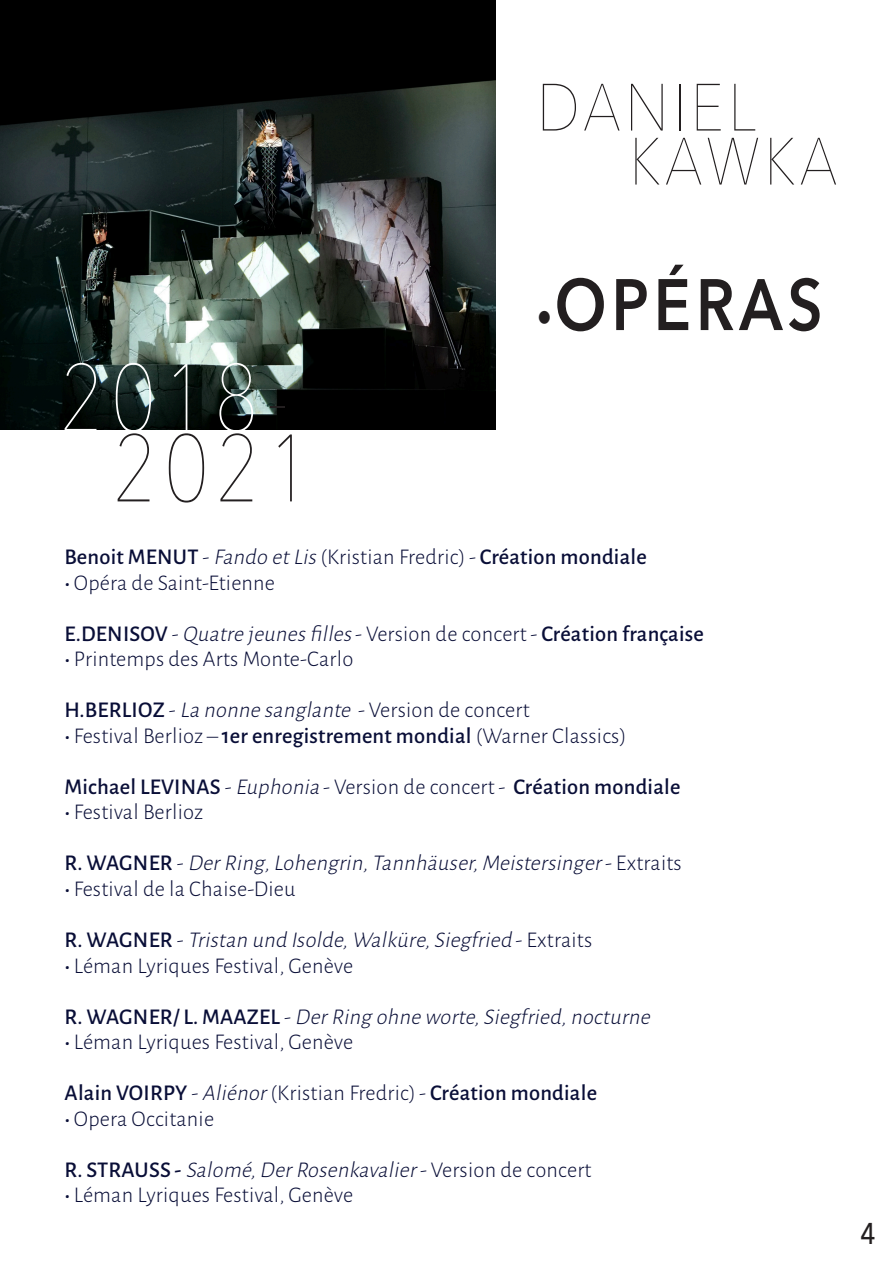
<style>
.page{position:relative;width:893px;height:1263px;background:#fff}
.page>*{position:absolute;margin:0;border:0;box-sizing:border-box;transform-origin:0 0}
.t1{font:200 94.5px/70.5px "Avenir Next";letter-spacing:.08em;color:#231f20;text-align:center;scale:.85 1}
.t2{font:600 72px "Avenir Next";letter-spacing:.08em;color:#231f20;scale:.85 1}
.t3{font:200 66px/54px "Avenir Next";letter-spacing:.08em;color:#231f20;scale:.85 1}
.t4{font:500 30px "Avenir Next";color:#231f20;scale:.85 1}
.t5{font:300 22.5px "Alegreya Sans";letter-spacing:.01em;color:#090e37}
.t6{font:500 22.5px "Alegreya Sans";letter-spacing:.01em;color:#090e37}
.t7{font:italic 300 22.5px "Alegreya Sans";color:#090e37}
.s1{color:#fff}
.s2{font-size:36px}
.s3{font-weight:300}
.s4{font-weight:300;font-style:italic}
.s5{font-weight:500}
.s6{font-style:italic}
.s7{font-weight:500;font-style:normal}
.s8{font-style:normal}
</style>
<div class="page">
<img style="left:0;top:0;width:495px;height:429px">
<h3 class="t3" style="left:629px;top:83px;width:246px;text-indent:-93px">DANIEL<br>KAWKA</h3>
<h1 class="t1" style="left:60px;top:366px;width:298px"><span class="s1">2018</span>-<br>2021</h1>
<h2 class="t2" style="left:537px;top:258px;width:338px"><span class="s2">•</span>OPÉRAS</h2>
<p class="t6" style="left:64px;top:541px;width:584px">Benoit MENUT <span class="s3">-</span> <span class="s4">Fando etLis</span><span class="s3">(Kristian Fredric) -</span> Création mondiale</p>
<p class="t5" style="left:64px;top:568px;width:212px"><span class="s5">•</span> Opéra de Saint-Etienne</p>
<p class="t6" style="left:64px;top:618px;width:641px">E.DENISOV <span class="s3">-</span> <span class="s4">Quatre jeunesfilles</span><span class="s3">- Version de concert -</span> Création française</p>
<p class="t5" style="left:64px;top:645px;width:291px"><span class="s5">•</span> Printemps des Arts Monte-Carlo</p>
<p class="t5" style="left:64px;top:696px;width:467px"><span class="s5">H.BERLIOZ</span> - <span class="s6">La nonne sanglante</span> - Version de concert</p>
<p class="t5" style="left:64px;top:721px;width:563px"><span class="s5">•</span> Festival Berlioz – <span class="s5">1er enregistrement mondial</span> (Warner Classics)</p>
<p class="t6" style="left:64px;top:771px;width:617px">Michael LEVINAS <span class="s3">-</span> <span class="s4">Euphonia</span> <span class="s3">- Version de concert -</span> Création mondiale</p>
<p class="t5" style="left:64px;top:798px;width:140px"><span class="s5">•</span> Festival Berlioz</p>
<p class="t7" style="left:64px;top:849px;width:619px"><span class="s7">R . WAG N E R</span> <span class="s8">-</span> DerRing,Lohengrin,Tannhäuser,Meistersinger<span class="s8">- Ext ra i ts</span></p>
<p class="t5" style="left:64px;top:874px;width:233px"><span class="s5">•</span> Festival de la Chaise-Dieu</p>
<p class="t7" style="left:64px;top:925px;width:529px"><span class="s7">R . WAG N E R</span> <span class="s8">-</span> Tristan und Isolde,Walküre,Siegfried <span class="s8">- E x t r a i t s</span></p>
<p class="t5" style="left:64px;top:951px;width:290px"><span class="s5">•</span> Léman Lyriques Festival, Genève</p>
<p class="t7" style="left:64px;top:1002px;width:592px"><span class="s7">R . WAG N E R/ L . M AAZ E L</span> <span class="s8">-</span> DerRing ohne worte,Siegfried,nocturne</p>
<p class="t5" style="left:64px;top:1027px;width:290px"><span class="s5">•</span> Léman Lyriques Festival, Genève</p>
<p class="t6" style="left:64px;top:1077px;width:534px">Alain VOIRPY <span class="s3">-</span> <span class="s4">Aliénor</span><span class="s3">(Kristian Fredric) -</span> Création mondiale</p>
<p class="t5" style="left:64px;top:1104px;width:151px"><span class="s5">•</span> Opera Occitanie</p>
<p class="t7" style="left:64px;top:1155px;width:529px"><span class="s7">R. STRAUSS -</span> Salomé,DerRosenkavalier<span class="s8">- Version de concert</span></p>
<p class="t5" style="left:64px;top:1180px;width:290px"><span class="s5">•</span> Léman Lyriques Festival, Genève</p>
<h3 class="t4" style="left:860px;top:1214px;width:19px">4</h3>
</div>
